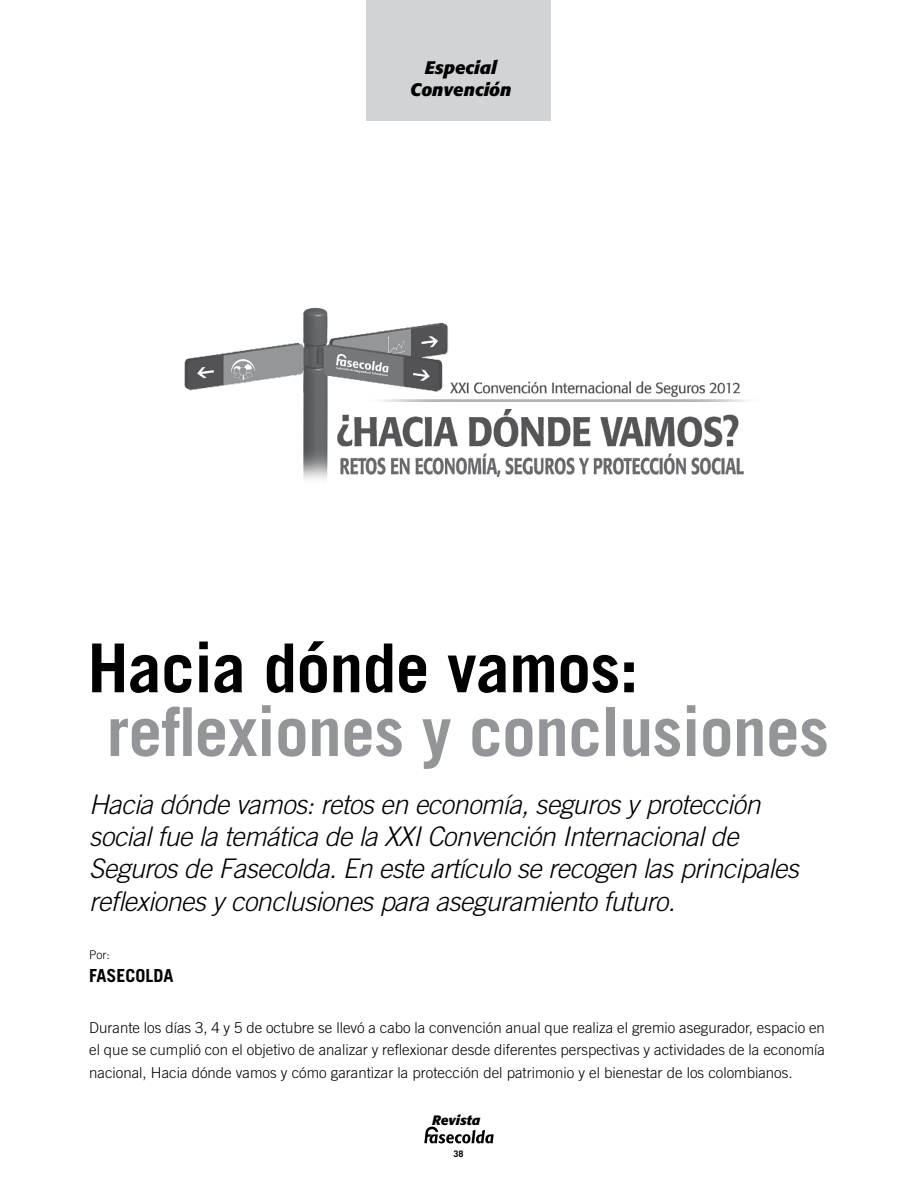
<style>
.page{position:relative;width:918px;height:1188px;background:#fff}
.page>*{position:absolute;margin:0;border:0;box-sizing:border-box;transform-origin:0 0}
.t1{font:700 67.5px "Trade Gothic LT Std";letter-spacing:-.01em;color:#939598}
.t2{font:700 67.5px "Trade Gothic LT Std";letter-spacing:-.01em;color:#000}
.t3{font:italic 300 27px/32.4px "Trade Gothic LT Std";letter-spacing:-.02em;color:#000}
.t4{font:italic 700 18px/21.6px "Formata";color:#000;text-align:center}
.t5{font:700 18px "Trade Gothic LT Std";color:#000}
.t6{font:300 15px/22.5px "Trade Gothic LT Std";color:#000;text-align:justify}
.t7{font:italic 700 13.5px "Formata";color:#000}
.t8{font:300 12px "Trade Gothic LT Std";color:#000}
.t9{font:700 9px "Trade Gothic LT Std";color:#000}
</style>
<div class="page">
<div style="left:367px;top:0;width:184px;height:120px;background:#d1d3d4"></div>
<svg style="left:424px;top:1126px;width:70px;height:17px"></svg>
<img style="left:184px;top:307px;width:564px;height:173px">
<p class="t4" style="left:410px;top:57px;width:103px">Especial<br>Convención</p>
<h1 class="t2" style="left:87px;top:627px;width:553px">Hacia dónde vamos:</h1>
<h1 class="t1" style="left:107px;top:690px;width:724px">reflexiones y conclusiones</h1>
<p class="t3" style="left:89px;top:788px;width:711px">Hacia dónde vamos: retos en economía, seguros y protección social fue la temática de la XXI Convención Internacional de Seguros de Fasecolda. En este artículo se recogen las principales reflexiones y conclusiones para aseguramiento futuro.</p>
<p class="t8" style="left:89px;top:948px;width:22px">Por:</p>
<p class="t5" style="left:89px;top:964px;width:86px">FASECOLDA</p>
<p class="t6" style="left:89px;top:1016px;width:737px">Durante los días 3, 4 y 5 de octubre se llevó a cabo la convención anual que realiza el gremio asegurador, espacio en el que se cumplió con el objetivo de analizar y reflexionar desde diferentes perspectivas y actividades de la economía nacional, Hacia dónde vamos y cómo garantizar la protección del patrimonio y el bienestar de los colombianos.</p>
<p class="t7" style="left:432px;top:1112px;width:50px">Revista</p>
<p class="t9" style="left:453px;top:1149px;width:12px">38</p>
</div>
